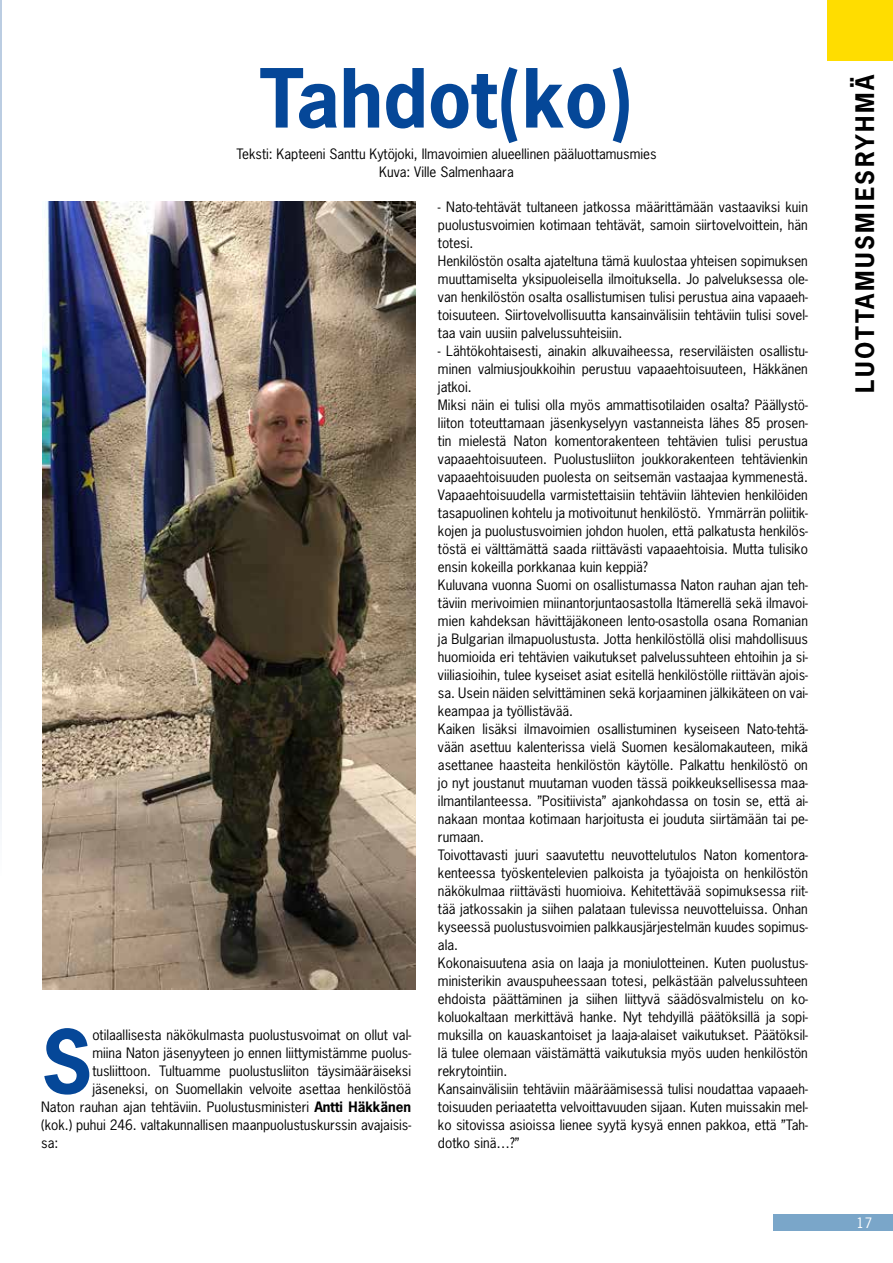
<style>
.page{position:relative;width:893px;height:1263px;background:#fff}
.page>*{position:absolute;margin:0;border:0;box-sizing:border-box;transform-origin:0 0}
.t1{font:700 82.95px "News Gothic Std";color:#054798}
.t2{font:700 76.5px "News Gothic Std";color:#054798}
.t3{font:700 24px "News Gothic Std";letter-spacing:.1em;color:#000}
.t4{font:13.5px/18px "News Gothic Std";color:#000}
.t5{font:13.5px "News Gothic Std";color:#fff}
.s1{font-weight:700}
</style>
<div class="page">
<hr style="left:0;top:0;width:2px;height:876px;background:#bbcde2">
<div style="left:774px;top:1214px;width:119px;height:16px;background:#7aa6c9"></div>
<div style="left:827px;top:0;width:66px;height:60px;background:#fd0"></div>
<img style="left:43px;top:202px;width:372px;height:788px">
<h2 class="t2" style="left:260px;top:48px;width:375px">Tahdot(ko)</h2>
<p class="t4" style="left:236px;top:145px;width:422px;text-align:center">Teksti: Kapteeni Santtu Kytöjoki, Ilmavoimien alueellinen pääluottamusmies<br>Kuva: Ville Salmenhaara</p>
<h1 class="t1" style="left:41px;top:1007px;width:53px">S</h1>
<p class="t4" style="left:92px;top:1025px;width:320px">otilaallisesta näkökulmasta puolustusvoimat on ollut val-</p>
<p class="t4" style="left:92px;top:1043px;width:320px">miina Naton jäsenyyteen jo ennen liittymistämme puolus-</p>
<p class="t4" style="left:92px;top:1061px;width:320px">tusliittoon. Tultuamme puolustusliiton täysimääräiseksi</p>
<p class="t4" style="left:92px;top:1079px;width:320px">jäseneksi, on Suomellakin velvoite asettaa henkilöstöä</p>
<p class="t4" style="left:41px;top:1097px;width:371px">Naton rauhan ajan tehtäviin. Puolustusministeri <span class="s1">Antti Häkkänen</span></p>
<p class="t4" style="left:41px;top:1115px;width:371px">(kok.) puhui 246. valtakunnallisen maanpuolustuskurssin avajaisis-</p>
<p class="t4" style="left:41px;top:1133px;width:19px">sa:</p>
<p class="t4" style="left:438px;top:198px;width:371px">- Nato-tehtävät tultaneen jatkossa määrittämään vastaaviksi kuin puolustusvoimien kotimaan tehtävät, samoin siirtovelvoittein, hän totesi.<br>Henkilöstön osalta ajateltuna tämä kuulostaa yhteisen sopimuksen muuttamiselta yksipuoleisella ilmoituksella. Jo palveluksessa ole&shy;van henkilöstön osalta osallistumisen tulisi perustua aina vapaaeh&shy;toisuuteen. Siirtovelvollisuutta kansainvälisiin tehtäviin tulisi sovel&shy;taa vain uusiin palvelussuhteisiin.</p>
<p class="t4" style="left:438px;top:342px;width:371px">- Lähtökohtaisesti, ainakin alkuvaiheessa, reserviläisten osallistu&shy;minen valmiusjoukkoihin perustuu vapaaehtoisuuteen, Häkkänen jatkoi.<br>Miksi näin ei tulisi olla myös ammattisotilaiden osalta? Päällystö&shy;liiton toteuttamaan jäsenkyselyyn vastanneista lähes 85 prosen&shy;tin mielestä Naton komentorakenteen tehtävien tulisi perustua vapaaehtoisuuteen. Puolustusliiton joukkorakenteen tehtävienkin vapaaehtoisuuden puolesta on seitsemän vastaajaa kymmenestä.<br>Vapaaehtoisuudella varmistettaisiin tehtäviin lähtevien henkilöiden tasapuolinen kohtelu ja motivoitunut henkilöstö. Ymmärrän poliitik&shy;kojen ja puolustusvoimien johdon huolen, että palkatusta henkilös&shy;töstä ei välttämättä saada riittävästi vapaaehtoisia. Mutta tulisiko ensin kokeilla porkkanaa kuin keppiä?<br>Kuluvana vuonna Suomi on osallistumassa Naton rauhan ajan teh&shy;täviin merivoimien miinantorjuntaosastolla Itämerellä sekä ilmavoi&shy;mien kahdeksan hävittäjäkoneen lento-osastolla osana Romanian ja Bulgarian ilmapuolustusta. Jotta henkilöstöllä olisi mahdollisuus huomioida eri tehtävien vaikutukset palvelussuhteen ehtoihin ja si&shy;viiliasioihin, tulee kyseiset asiat esitellä henkilöstölle riittävän ajois&shy;sa. Usein näiden selvittäminen sekä korjaaminen jälkikäteen on vai&shy;keampaa ja työllistävää.<br>Kaiken lisäksi ilmavoimien osallistuminen kyseiseen Nato-tehtä&shy;vään asettuu kalenterissa vielä Suomen kesälomakauteen, mikä asettanee haasteita henkilöstön käytölle. Palkattu henkilöstö on jo nyt joustanut muutaman vuoden tässä poikkeuksellisessa maa&shy;ilmantilanteessa. ”Positiivista” ajankohdassa on tosin se, että ai&shy;nakaan montaa kotimaan harjoitusta ei jouduta siirtämään tai pe&shy;rumaan.<br>Toivottavasti juuri saavutettu neuvottelutulos Naton komentora&shy;kenteessa työskentelevien palkoista ja työajoista on henkilöstön näkökulmaa riittävästi huomioiva. Kehitettävää sopimuksessa riit&shy;tää jatkossakin ja siihen palataan tulevissa neuvotteluissa. Onhan kyseessä puolustusvoimien palkkausjärjestelmän kuudes sopimus&shy;ala.<br>Kokonaisuutena asia on laaja ja moniulotteinen. Kuten puolustus&shy;ministerikin avauspuheessaan totesi, pelkästään palvelussuhteen ehdoista päättäminen ja siihen liittyvä säädösvalmistelu on ko&shy;koluokaltaan merkittävä hanke. Nyt tehdyillä päätöksillä ja sopi&shy;muksilla on kauaskantoiset ja laaja-alaiset vaikutukset. Päätöksil&shy;lä tulee olemaan väistämättä vaikutuksia myös uuden henkilöstön rekrytointiin.<br>Kansainvälisiin tehtäviin määräämisessä tulisi noudattaa vapaaeh&shy;toisuuden periaatetta velvoittavuuden sijaan. Kuten muissakin mel&shy;ko sitovissa asioissa lienee syytä kysyä ennen pakkoa, että ”Tah&shy;dotko sinä…?”</p>
<h3 class="t3" style="left:849px;top:393px;width:320px;rotate:-90deg">LUOTTAMUSMIESRYHMÄ</h3>
<p class="t5" style="left:856px;top:1214px;width:17px">17</p>
</div>
